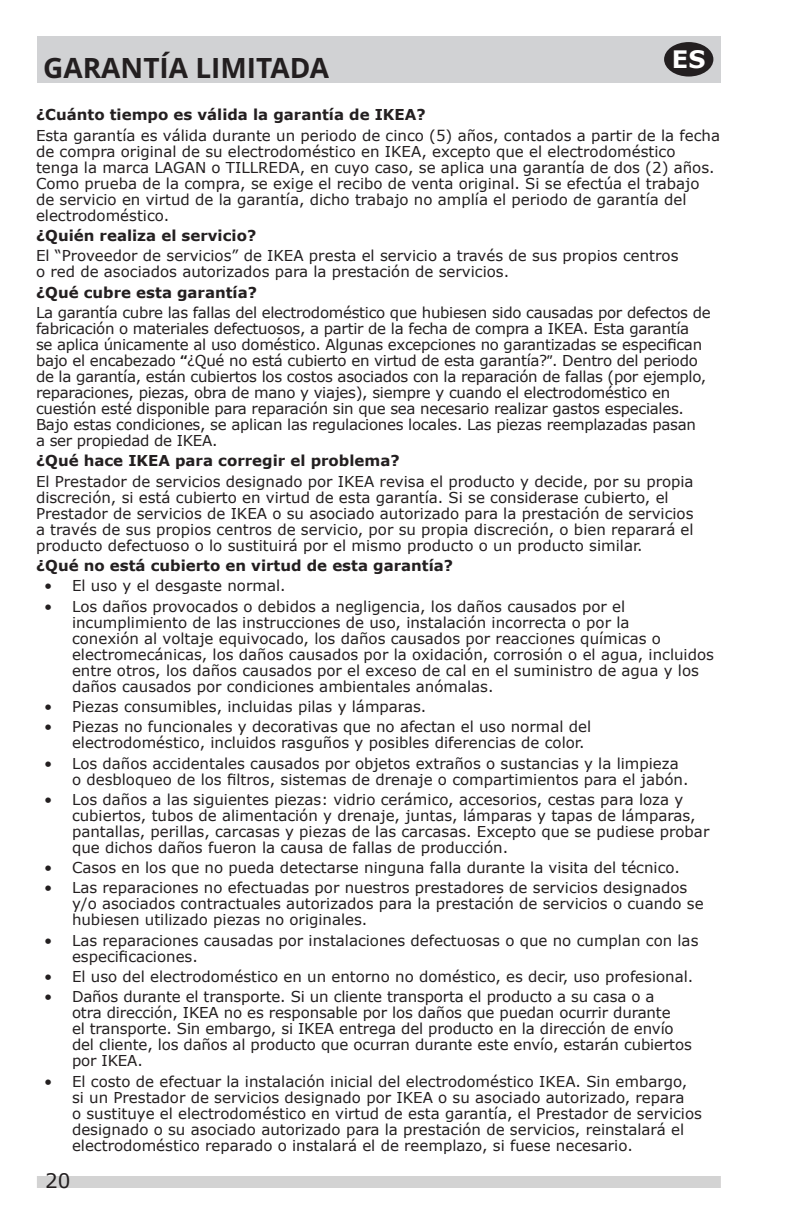
<style>
.page{position:relative;width:792px;height:1224px;background:#fff}
.page>*{position:absolute;margin:0;border:0;box-sizing:border-box;transform-origin:0 0}
.ID_Heading_Even{font:700 28px "Noto IKEA Latin";color:#231f20}
.t1{font:700 24px "Verdana";color:#fff}
.t2{font:20px "Verdana";color:#231f20}
.ID_Body_Text{font:15px/16px "Verdana";color:#231f20}
.ID_Body_Text-2{font:15px/16px "Verdana";letter-spacing:-.02em;color:#231f20}
.ID_Body_Text-3{font:700 15px "Verdana";color:#231f20}
.s1{font-family:"Noto IKEA Latin";font-weight:700}
.s2{font-family:"Noto IKEA Latin"}
</style>
<div class="page">
<div style="left:37px;top:1176px;width:684px;height:12px;background:#d3d3d3"></div>
<div style="left:37px;top:36px;width:684px;height:46px;background:#d1d2d4"></div>
<svg style="left:664px;top:42px;width:49px;height:35px"></svg>
<p class="ID_Heading_Even" style="left:43px;top:48px;width:288px">GARANTÍA LIMITADA</p>
<h2 class="t1" style="left:672px;top:43px;width:35px">ES</h2>
<p class="ID_Body_Text-3" style="left:36px;top:104px;width:391px">¿Cuánto tiempo es válida la garantía de IKEA?</p>
<p class="ID_Body_Text" style="left:36px;top:127px;width:686px">Esta garantía es válida durante un periodo de cinco (5) años, contados a partir de la fecha de compra original de su electrodoméstico en IKEA, excepto que el electrodoméstico tenga la marca LAGAN o TILLREDA, en cuyo caso, se aplica una garantía de dos (2) años.<br>Como prueba de la compra, se exige el recibo de venta original. Si se efectúa el trabajo de servicio en virtud de la garantía, dicho trabajo no amplía el periodo de garantía del electrodoméstico.</p>
<p class="ID_Body_Text-3" style="left:36px;top:225px;width:222px">¿Quién realiza el servicio?</p>
<p class="ID_Body_Text" style="left:36px;top:248px;width:644px">El “Proveedor de servicios” de IKEA presta el servicio a través de sus propios centros o red de asociados autorizados para la prestación de servicios.</p>
<p class="ID_Body_Text-3" style="left:36px;top:282px;width:223px">¿Qué cubre esta garantía?</p>
<p class="ID_Body_Text-2" style="left:36px;top:304px;width:676px">La garantía cubre las fallas del electrodoméstico que hubiesen sido causadas por defectos de fabricación o materiales defectuosos, a partir de la fecha de compra a IKEA. Esta garantía<br>se aplica únicamente al uso doméstico. Algunas excepciones no garantizadas se especifican bajo el encabezado <span class="s1">“</span>¿Qué no está cubierto en virtud de esta garantía?<span class="s2">”</span>. Dentro del periodo de la garantía, están cubiertos los costos asociados con la reparación de fallas (por ejemplo, reparaciones, piezas, obra de mano y viajes), siempre y cuando el electrodoméstico en cuestión esté disponible para reparación sin que sea necesario realizar gastos especiales.<br>Bajo estas condiciones, se aplican las regulaciones locales. Las piezas reemplazadas pasan<br>a ser propiedad de IKEA.</p>
<p class="ID_Body_Text-3" style="left:36px;top:450px;width:365px">¿Qué hace IKEA para corregir el problema?</p>
<p class="ID_Body_Text" style="left:36px;top:473px;width:659px">El Prestador de servicios designado por IKEA revisa el producto y decide, por su propia discreción, si está cubierto en virtud de esta garantía. Si se considerase cubierto, el Prestador de servicios de IKEA o su asociado autorizado para la prestación de servicios a través de sus propios centros de servicio, por su propia discreción, o bien reparará el producto defectuoso o lo sustituirá por el mismo producto o un producto similar.</p>
<p class="ID_Body_Text-3" style="left:36px;top:555px;width:419px">¿Qué no está cubierto en virtud de esta garantía?</p>
<p class="ID_Body_Text" style="left:44px;top:578px;width:243px">• El uso y el desgaste normal.</p>
<p class="ID_Body_Text" style="left:72px;top:598px;width:644px;text-indent:-28px">• Los daños provocados o debidos a negligencia, los daños causados por el incumplimiento de las instrucciones de uso, instalación incorrecta o por la<br>conexión al voltaje equivocado, los daños causados por reacciones químicas o electromecánicas, los daños causados por la oxidación, corrosión o el agua, incluidos entre otros, los daños causados por el exceso de cal en el suministro de agua y los daños causados por condiciones ambientales anómalas.</p>
<p class="ID_Body_Text" style="left:44px;top:698px;width:384px">• Piezas consumibles, incluidas pilas y lámparas.</p>
<p class="ID_Body_Text" style="left:72px;top:719px;width:521px;text-indent:-28px">• Piezas no funcionales y decorativas que no afectan el uso normal del electrodoméstico, incluidos rasguños y posibles diferencias de color.</p>
<p class="ID_Body_Text" style="left:72px;top:755px;width:618px;text-indent:-28px">• Los daños accidentales causados por objetos extraños o sustancias y la limpieza o desbloqueo de los filtros, sistemas de drenaje o compartimientos para el jabón.</p>
<p class="ID_Body_Text" style="left:72px;top:791px;width:639px;text-indent:-28px">• Los daños a las siguientes piezas: vidrio cerámico, accesorios, cestas para loza y cubiertos, tubos de alimentación y drenaje, juntas, lámparas y tapas de lámparas, pantallas, perillas, carcasas y piezas de las carcasas. Excepto que se pudiese probar que dichos daños fueron la causa de fallas de producción.</p>
<p class="ID_Body_Text" style="left:44px;top:860px;width:637px">• Casos en los que no pueda detectarse ninguna falla durante la visita del técnico.</p>
<p class="ID_Body_Text" style="left:72px;top:880px;width:633px;text-indent:-28px">• Las reparaciones no efectuadas por nuestros prestadores de servicios designados y/o asociados contractuales autorizados para la prestación de servicios o cuando se hubiesen utilizado piezas no originales.</p>
<p class="ID_Body_Text" style="left:72px;top:932px;width:628px;text-indent:-28px">• Las reparaciones causadas por instalaciones defectuosas o que no cumplan con las especificaciones.</p>
<p class="ID_Body_Text" style="left:44px;top:968px;width:651px">• El uso del electrodoméstico en un entorno no doméstico, es decir, uso profesional.</p>
<p class="ID_Body_Text" style="left:72px;top:989px;width:621px;text-indent:-28px">• Daños durante el transporte. Si un cliente transporta el producto a su casa o a<br>otra dirección, IKEA no es responsable por los daños que puedan ocurrir durante<br>el transporte. Sin embargo, si IKEA entrega del producto en la dirección de envío del cliente, los daños al producto que ocurran durante este envío, estarán cubiertos por IKEA.</p>
<p class="ID_Body_Text" style="left:72px;top:1073px;width:631px;text-indent:-28px">• El costo de efectuar la instalación inicial del electrodoméstico IKEA. Sin embargo, si un Prestador de servicios designado por IKEA o su asociado autorizado, repara<br>o sustituye el electrodoméstico en virtud de esta garantía, el Prestador de servicios designado o su asociado autorizado para la prestación de servicios, reinstalará el electrodoméstico reparado o instalará el de reemplazo, si fuese necesario.</p>
<h3 class="t2" style="left:45px;top:1167px;width:27px">20</h3>
</div>
